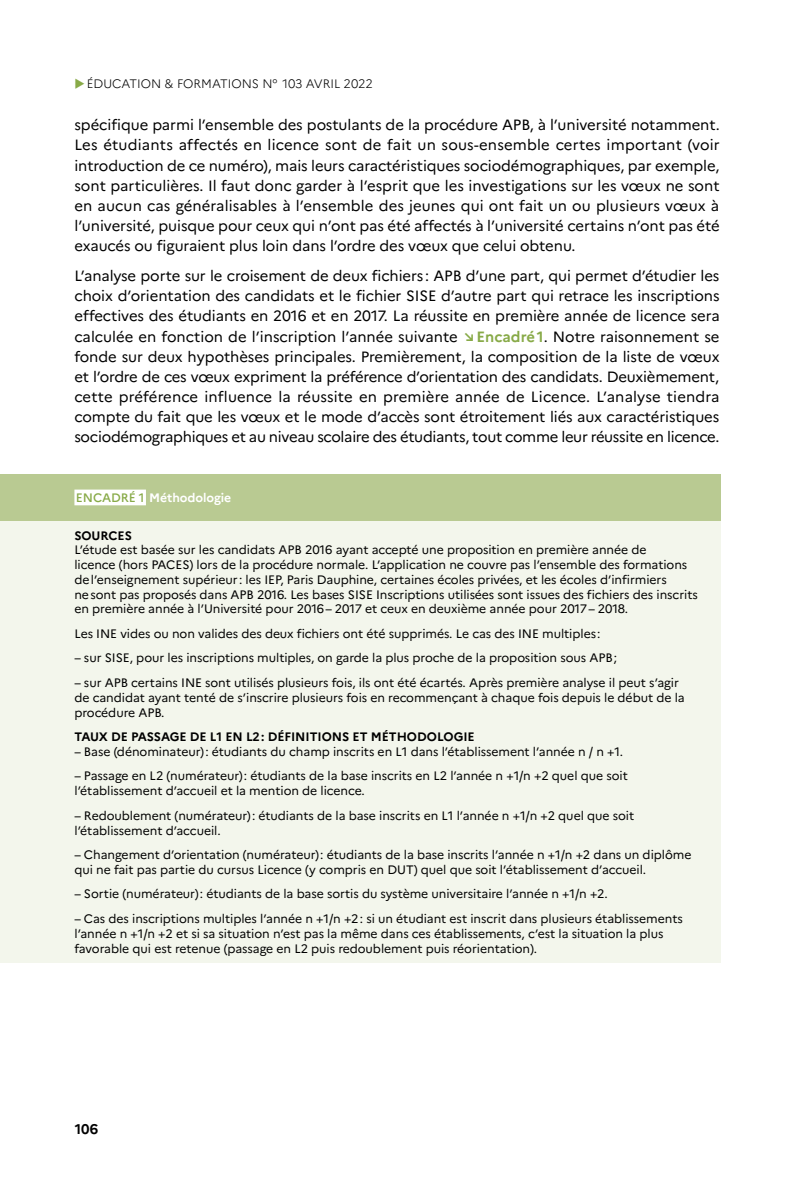
<style>
.page{position:relative;width:794px;height:1191px;background:#fff}
.page>*{position:absolute;margin:0;border:0;box-sizing:border-box;transform-origin:0 0}
.t1{font:14.88px/20.1px "Marianne";letter-spacing:-.02em;color:#000;text-align:justify}
.t2{font:700 14px "Marianne";color:#000}
.t3{font:12.25px/14.7px "Marianne";letter-spacing:-.005em;color:#000}
.t4{font:700 12.25px "Marianne";letter-spacing:-.005em;color:#000}
.t5{font:300 12.25px "Marianne";color:#000}
.t6{font:700 12.25px "Marianne";letter-spacing:-.005em;color:#fff}
.s1{color:#88aa48}
.s2{font-weight:700;color:#88aa48}
.s3{font-weight:500;color:#88aa48}
</style>
<div class="page">
<div style="left:0;top:474px;width:720px;height:46px;background:#b9ca92"></div>
<div style="left:74px;top:489px;width:72px;height:16px;background:#fff"></div>
<div style="left:0;top:520px;width:720px;height:442px;background:#f3f6ec"></div>
<hr style="left:793px;top:663px;width:1px;height:46px;background:#b9ca92">
<hr style="left:793px;top:709px;width:1px;height:392px;background:#f3f6ec">
<p class="t5" style="left:74px;top:76px;width:300px"><span class="s1">◆</span>ÉDUCATION &amp; FORMATIONS N° 103 AVRIL 2022</p>
<p class="t1" style="left:74px;top:115px;width:647px">spécifique parmi l’ensemble des postulants de la procédure APB, à l’université notamment.<br>Les étudiants affectés en licence sont de fait un sous-ensemble certes important (voir introduction de ce numéro), mais leurs caractéristiques sociodémographiques, par exemple, sont particulières. Il faut donc garder à l’esprit que les investigations sur les vœux ne sont en aucun cas généralisables à l’ensemble des jeunes qui ont fait un ou plusieurs vœux à l’université, puisque pour ceux qui n’ont pas été affectés à l’université certains n’ont pas été exaucés ou figuraient plus loin dans l’ordre des vœux que celui obtenu.</p>
<p class="t1" style="left:74px;top:266px;width:647px">L’analyse porte sur le croisement de deux fichiers : APB d’une part, qui permet d’étudier les choix d’orientation des candidats et le fichier SISE d’autre part qui retrace les inscriptions effectives des étudiants en 2016 et en 2017. La réussite en première année de licence sera calculée en fonction de l’inscription l’année suivante <span class="s2">↘Encadré1</span>. Notre raisonnement se fonde sur deux hypothèses principales. Premièrement, la composition de la liste de vœux et l’ordre de ces vœux expriment la préférence d’orientation des candidats. Deuxièmement, cette préférence influence la réussite en première année de Licence. L’analyse tiendra compte du fait que les vœux et le mode d’accès sont étroitement liés aux caractéristiques sociodémographiques et au niveau scolaire des étudiants, tout comme leur réussite en licence.</p>
<p class="t6" style="left:76px;top:490px;width:157px"><span class="s3">ENCADRÉ 1</span> Méthodologie</p>
<p class="t4" style="left:74px;top:528px;width:59px">SOURCES</p>
<p class="t3" style="left:74px;top:542px;width:625px">L’étude est basée sur les candidats APB 2016 ayant accepté une proposition en première année de<br>licence (hors PACES) lors de la procédure normale. L’application ne couvre pas l’ensemble des formations del’enseignement supérieur: les IEP, Paris Dauphine, certaines écoles privées, et les écoles d’infirmiers nesont pas proposés dans APB 2016. Les bases SISE Inscriptions utilisées sont issues des fichiers des inscrits en première année à l’Université pour 2016– 2017 et ceux en deuxième année pour 2017– 2018.</p>
<p class="t3" style="left:74px;top:626px;width:527px">Les INE vides ou non valides des deux fichiers ont été supprimés. Le cas des INE multiples:</p>
<p class="t3" style="left:74px;top:650px;width:544px">– sur SISE, pour les inscriptions multiples, on garde la plus proche de la proposition sous APB;</p>
<p class="t3" style="left:74px;top:675px;width:612px">– sur APB certains INE sont utilisés plusieurs fois, ils ont été écartés. Après première analyse il peut s’agir de candidat ayant tenté de s’inscrire plusieurs fois en recommençant à chaque fois depuis le début de la procédure APB.</p>
<p class="t4" style="left:74px;top:729px;width:402px">TAUX DE PASSAGE DE L1 EN L2: DÉFINITIONS ET MÉTHODOLOGIE</p>
<p class="t3" style="left:74px;top:744px;width:550px">– Base (dénominateur): étudiants du champ inscrits en L1 dans l’établissement l’année n / n +1.</p>
<p class="t3" style="left:74px;top:768px;width:555px">– Passage en L2 (numérateur): étudiants de la base inscrits en L2 l’année n +1/n +2 quel que soit l’établissement d’accueil et la mention de licence.</p>
<p class="t3" style="left:74px;top:808px;width:561px">– Redoublement (numérateur): étudiants de la base inscrits en L1 l’année n +1/n +2 quel que soit l’établissement d’accueil.</p>
<p class="t3" style="left:74px;top:847px;width:618px">– Changement d’orientation (numérateur): étudiants de la base inscrits l’année n +1/n +2 dans un diplôme qui ne fait pas partie du cursus Licence (y compris en DUT) quel que soit l’établissement d’accueil.</p>
<p class="t3" style="left:74px;top:886px;width:535px">– Sortie (numérateur): étudiants de la base sortis du système universitaire l’année n +1/n +2.</p>
<p class="t3" style="left:74px;top:911px;width:610px">– Cas des inscriptions multiples l’année n +1/n +2: si un étudiant est inscrit dans plusieurs établissements l’année n +1/n +2 et si sa situation n’est pas la même dans ces établissements, c’est la situation la plus favorable qui est retenue (passage en L2 puis redoublement puis réorientation).</p>
<p class="t2" style="left:75px;top:1120px;width:25px">106</p>
</div>
